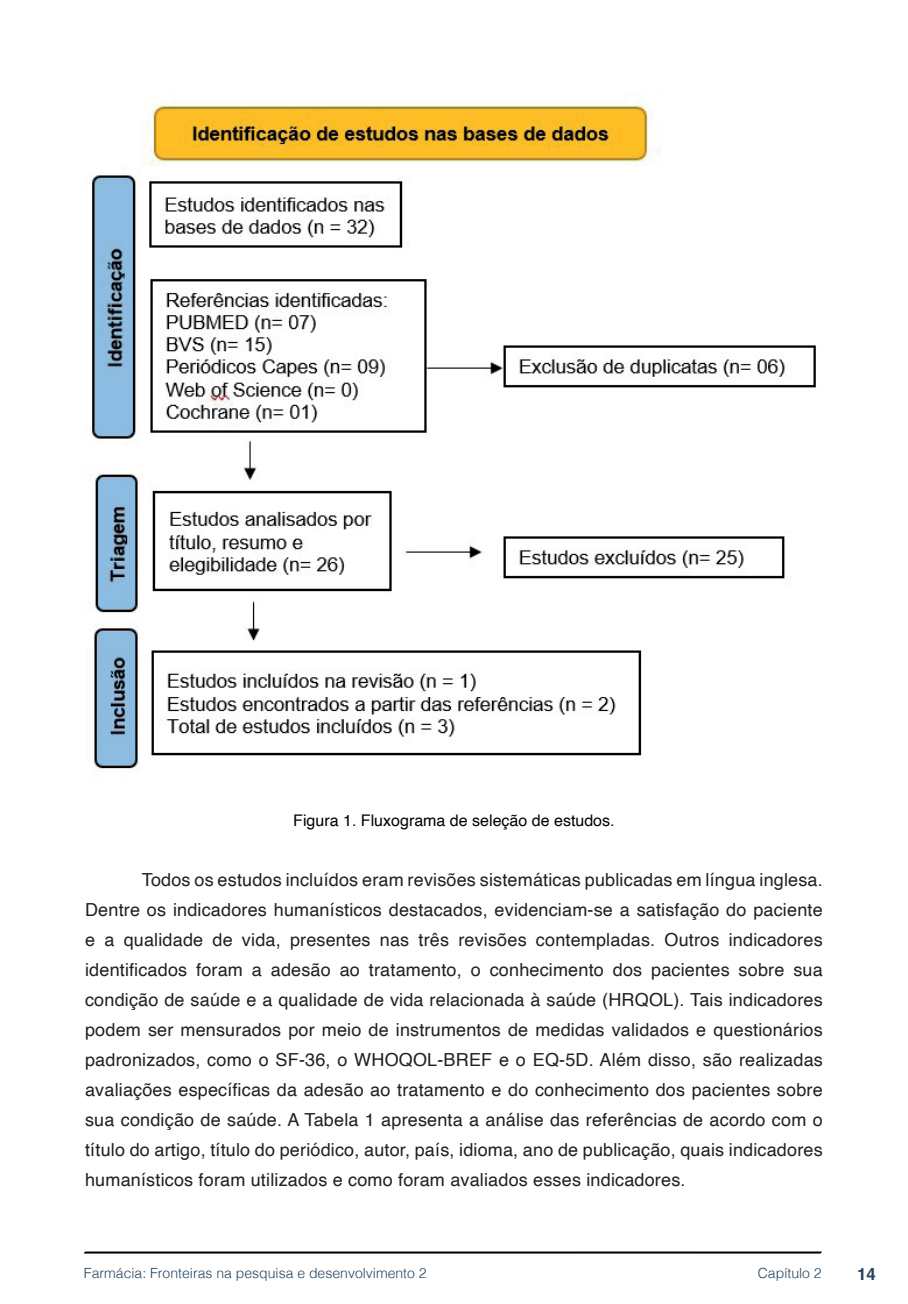
<style>
.page{position:relative;width:908px;height:1304px;background:#fff}
.page>*{position:absolute;margin:0;border:0;box-sizing:border-box;transform-origin:0 0}
.txt{font:18px/30px "Helvetica";letter-spacing:.01em;color:#231f20;text-align:justify}
.t1{font:700 16.8px "Helvetica";color:#23445f}
.imagens_graf_tab{font:16px "Helvetica";color:#000}
.t2{font:300 14px "Helvetica";color:#23445f}
</style>
<div class="page">
<svg style="left:84px;top:1251px;width:737px;height:3px;background:#515151"></svg>
<img style="left:89px;top:101px;width:727px;height:670px">
<p class="imagens_graf_tab" style="left:293px;top:808px;width:323px">Figura 1. Fluxograma de seleção de estudos.</p>
<p class="txt" style="left:85px;top:865px;width:739px;text-indent:57px">Todos os estudos incluídos eram revisões sistemáticas publicadas em língua inglesa.<br>Dentre os indicadores humanísticos destacados, evidenciam-se a satisfação do paciente e a qualidade de vida, presentes nas três revisões contempladas. Outros indicadores identificados foram a adesão ao tratamento, o conhecimento dos pacientes sobre sua condição de saúde e a qualidade de vida relacionada à saúde (HRQOL). Tais indicadores podem ser mensurados por meio de instrumentos de medidas validados e questionários padronizados, como o SF-36, o WHOQOL-BREF e o EQ-5D. Além disso, são realizadas avaliações específicas da adesão ao tratamento e do conhecimento dos pacientes sobre sua condição de saúde. A Tabela 1 apresenta a análise das referências de acordo com o título do artigo, título do periódico, autor, país, idioma, ano de publicação, quais indicadores humanísticos foram utilizados e como foram avaliados esses indicadores.</p>
<p class="t2" style="left:84px;top:1261px;width:344px">Farmácia: Fronteiras na pesquisa e desenvolvimento 2</p>
<p class="t2" style="left:757px;top:1261px;width:65px">Capítulo 2</p>
<p class="t1" style="left:856px;top:1264px;width:20px">14</p>
</div>
